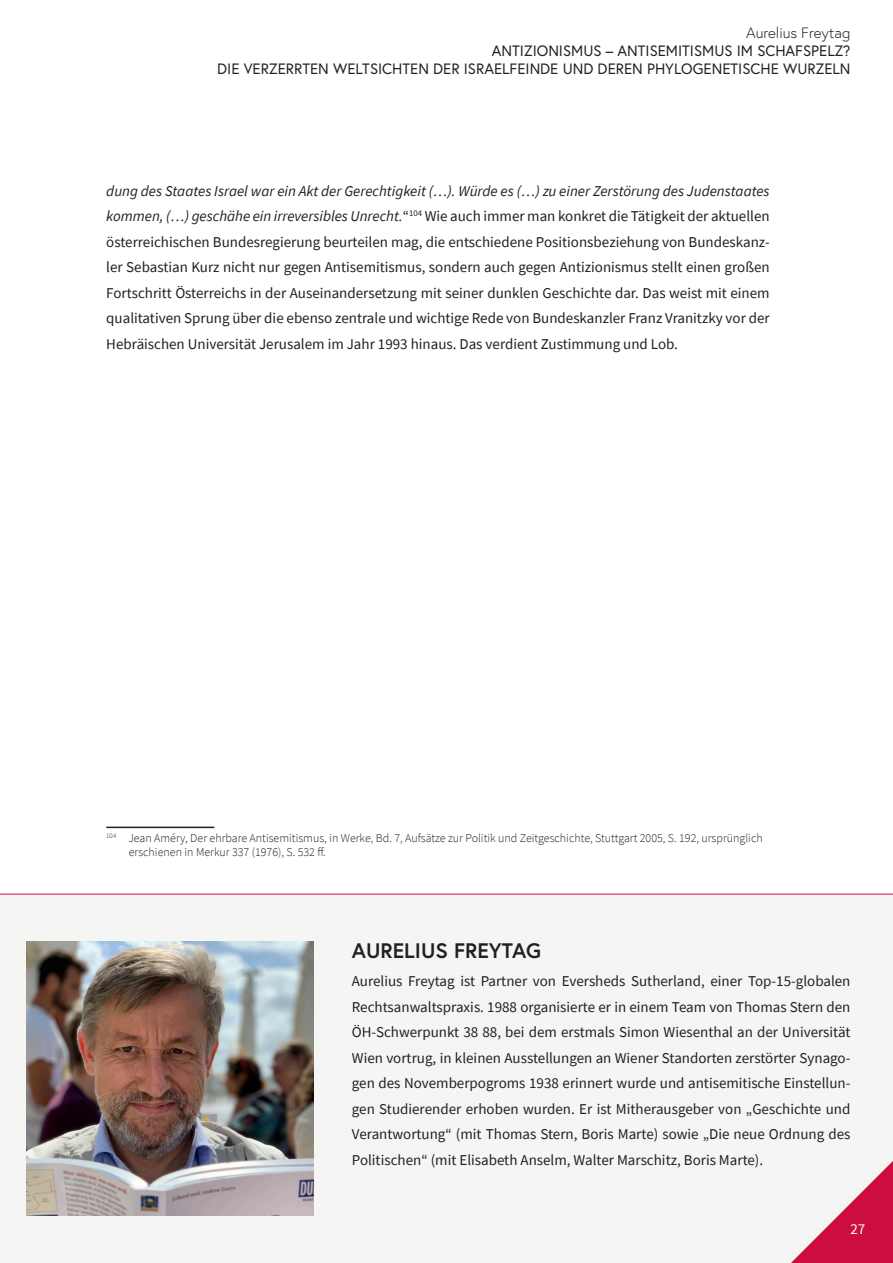
<style>
.page{position:relative;width:893px;height:1263px;background:#fff}
.page>*{position:absolute;margin:0;border:0;box-sizing:border-box;transform-origin:0 0}
.t1{font:700 21px "Europa";color:#231f20}
.Fließtext{font:15px/25.5px "Source Sans Pro";color:#231f20;text-align:justify}
.t2{font:15px/18px "Europa";color:#231f20;text-align:right}
.t3{font:300 15px "Europa";color:#231f20}
.t4{font:15px "Source Sans Pro";color:#fff}
.Fußnoten{font:300 12px/14.4px "Source Sans Pro";color:#231f20}
.s1{font-style:italic}
</style>
<div class="page">
<div style="left:0;top:894px;width:893px;height:369px;background:#f5f6f3"></div>
<svg style="left:791px;top:1161px;width:102px;height:102px"></svg>
<hr style="left:0;top:894px;width:893px;height:1px;background:#cd0d40">
<img style="left:27px;top:941px;width:287px;height:275px">
<hr style="left:106px;top:827px;width:108px;height:1px;background:#231f20">
<p class="t3" style="left:746px;top:23px;width:106px">Aurelius Freytag</p>
<p class="t2" style="left:217px;top:41px;width:635px">ANTIZIONISMUS – ANTISEMITISMUS IM SCHAFSPELZ?<br>DIE VERZERRTEN WELTSICHTEN DER ISRAELFEINDE UND DEREN PHYLOGENETISCHE WURZELN</p>
<p class="Fließtext" style="left:106px;top:178px;width:665px"><span class="s1">dung des Staates Israel war ein Akt der Gerechtigkeit (…). Würde es (…) zu einer Zerstörung des Judenstaates kommen, (…) geschähe ein irreversibles Unrecht.</span>“<sup>104</sup> Wie auch immer man konkret die Tätigkeit der aktuellen österreichischen Bundesregierung beurteilen mag, die entschiedene Positionsbeziehung von Bundeskanz&shy;ler Sebastian Kurz nicht nur gegen Antisemitismus, sondern auch gegen Antizionismus stellt einen großen Fortschritt Österreichs in der Auseinandersetzung mit seiner dunklen Geschichte dar. Das weist mit einem qualitativen Sprung über die ebenso zentrale und wichtige Rede von Bundeskanzler Franz Vranitzky vor der Hebräischen Universität Jerusalem im Jahr 1993 hinaus. Das verdient Zustimmung und Lob.</p>
<p class="Fußnoten" style="left:129px;top:830px;width:635px;text-indent:-22px"><sup>104</sup> Jean Améry, Der ehrbare Antisemitismus, in Werke, Bd. 7, Aufsätze zur Politik und Zeitgeschichte, Stuttgart 2005, S. 192, ursprünglich erschienen in Merkur 337 (1976), S. 532 ff.</p>
<h1 class="t1" style="left:352px;top:936px;width:191px">AURELIUS FREYTAG</h1>
<p class="Fließtext" style="left:352px;top:968px;width:500px">Aurelius Freytag ist Partner von Eversheds Sutherland, einer Top-15-globalen Rechtsanwaltspraxis. 1988 organisierte er in einem Team von Thomas Stern den ÖH-Schwerpunkt 38 88, bei dem erstmals Simon Wiesenthal an der Universität Wien vortrug, in kleinen Ausstellungen an Wiener Standorten zerstörter Synago&shy;gen des Novemberpogroms 1938 erinnert wurde und antisemitische Einstellun&shy;gen Studierender erhoben wurden. Er ist Mitherausgeber von „Geschichte und Verantwortung“ (mit Thomas Stern, Boris Marte) sowie „Die neue Ordnung des Politischen“ (mit Elisabeth Anselm, Walter Marschitz, Boris Marte).</p>
<p class="t4" style="left:850px;top:1219px;width:16px">27</p>
</div>
